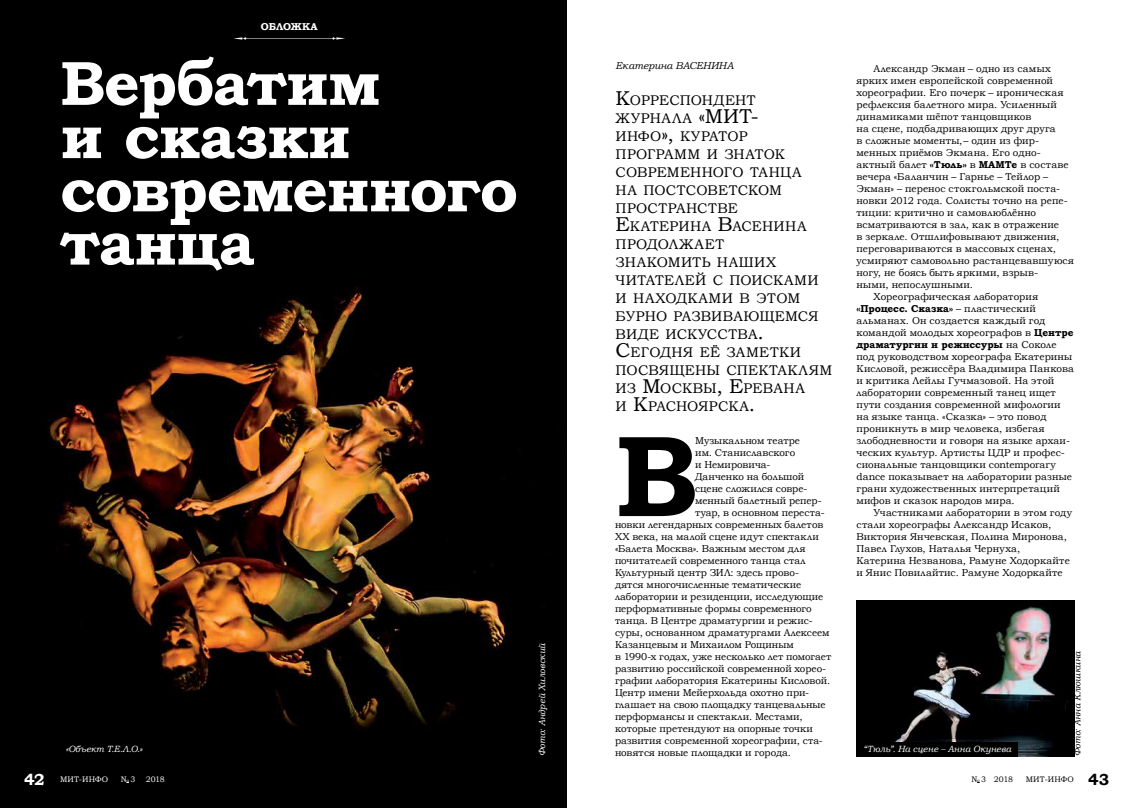
<style>
.page{position:relative;width:1134px;height:808px;background:#fff}
.page>*{position:absolute;margin:0;border:0;box-sizing:border-box;transform-origin:0 0}
.t1{font:700 115.7px "Bookman Old Style";color:#000}
.t2{font:700 62.6px/53.2px "Bookman Old Style";letter-spacing:-.03em;color:#fff}
.t3{font:14px/18px "Bookman Old Style";letter-spacing:.02em;color:#000}
.t4{font:10px "Bookman Old Style";letter-spacing:.005em;color:#000}
.t5{font:700 10px "Bookman Old Style";letter-spacing:-.005em;color:#000}
.t6{font:10px "Bookman Old Style";letter-spacing:.025em;color:#000}
.t7{font:italic 10px "Bookman Old Style";letter-spacing:-.01em;color:#000}
.t8{font:700 10px "Bookman Old Style";color:#fff}
.t9{font:italic 9px "Bookman Old Style";letter-spacing:-.005em;color:#fff}
.t10{font:italic 9px "Bookman Old Style";color:#000}
.t11{font:8px "Bookman Old Style";letter-spacing:.02em;color:#fff}
.t12{font:8px "Bookman Old Style";letter-spacing:.02em;color:#000}
.s1{font-weight:700}
.s2{font-weight:400}
.s3{font-size:20px}
.s4{font-weight:700;font-size:16px}
.s5{font-size:4.6px}
</style>
<div class="page">
<img style="left:0;top:0;width:567px;height:808px">
<svg style="left:233px;top:37px;width:112px;height:3px"></svg>
<img style="left:856px;top:600px;width:218px;height:156px">
<div style="left:856px;top:742px;width:162px;height:14px;background:#000"></div>
<div style="left:60px;top:742px;width:88px;height:14px;background:#000"></div>
<p class="t8" style="left:261px;top:19px;width:58px">ОБЛОЖКА</p>
<h2 class="t2" style="left:60px;top:56px;width:460px">Вербатим<br>и сказки современного танца</h2>
<p class="t7" style="left:616px;top:59px;width:120px">Екатерина ВАСЕНИНА</p>
<p class="t4" style="left:873px;top:62px;width:179px">Александр Экман – одно из самых</p>
<p class="t4" style="left:856px;top:74px;width:198px">ярких имен европейской современной</p>
<p class="t4" style="left:856px;top:86px;width:209px">хореографии. Его почерк – ироническая</p>
<p class="t4" style="left:856px;top:98px;width:202px">рефлексия балетного мира. Усиленный</p>
<p class="t4" style="left:856px;top:110px;width:176px">динамиками шёпот танцовщиков</p>
<p class="t4" style="left:856px;top:122px;width:201px">на сцене, подбадривающих друг друга</p>
<p class="t4" style="left:856px;top:134px;width:184px">в сложные моменты,– один из фир-</p>
<p class="t4" style="left:856px;top:146px;width:186px">менных приёмов Экмана. Его одно-</p>
<p class="t4" style="left:856px;top:158px;width:214px">актный балет <span class="s1">«Тюль»</span> в <span class="s1">МАМТе</span> в составе</p>
<p class="t4" style="left:856px;top:170px;width:193px">вечера «Баланчин – Гарнье – Тейлор –</p>
<p class="t4" style="left:856px;top:182px;width:205px">Экман» – перенос стокгольмской поста-</p>
<p class="t4" style="left:856px;top:194px;width:213px">новки 2012 года. Солисты точно на репе-</p>
<p class="t4" style="left:856px;top:206px;width:181px">тиции: критично и самовлюблённо</p>
<p class="t4" style="left:856px;top:218px;width:204px">всматриваются в зал, как в отражение</p>
<p class="t4" style="left:856px;top:230px;width:204px">в зеркале. Отшлифовывают движения,</p>
<p class="t4" style="left:856px;top:242px;width:201px">переговариваются в массовых сценах,</p>
<p class="t4" style="left:856px;top:254px;width:219px">усмиряют самовольно растанцевавшуюся</p>
<p class="t4" style="left:856px;top:266px;width:183px">ногу, не боясь быть яркими, взрыв-</p>
<p class="t4" style="left:856px;top:278px;width:118px">ными, непослушными.</p>
<p class="t4" style="left:873px;top:290px;width:166px">Хореографическая лаборатория</p>
<p class="t5" style="left:856px;top:301px;width:181px">«Процесс. Сказка» <span class="s2">– пластический</span></p>
<p class="t6" style="left:856px;top:314px;width:190px">альманах. Он создается каждый год</p>
<p class="t4" style="left:856px;top:326px;width:219px">командой молодых хореографов в <span class="s1">Центре</span></p>
<p class="t5" style="left:856px;top:337px;width:202px">драматургии и режиссуры <span class="s2">на Соколе</span></p>
<p class="t4" style="left:856px;top:350px;width:217px">под руководством хореографа Екатерины</p>
<p class="t4" style="left:856px;top:362px;width:219px">Кисловой, режиссёра Владимира Панкова</p>
<p class="t4" style="left:856px;top:374px;width:199px">и критика Лейлы Гучмазовой. На этой</p>
<p class="t4" style="left:856px;top:386px;width:201px">лаборатории современный танец ищет</p>
<p class="t4" style="left:856px;top:398px;width:206px">пути создания современной мифологии</p>
<p class="t4" style="left:856px;top:410px;width:191px">на языке танца. «Сказка» – это повод</p>
<p class="t4" style="left:856px;top:422px;width:190px">проникнуть в мир человека, избегая</p>
<p class="t4" style="left:856px;top:434px;width:215px">злободневности и говоря на языке архаи-</p>
<p class="t4" style="left:856px;top:446px;width:210px">ческих культур. Артисты ЦДР и профес-</p>
<p class="t4" style="left:856px;top:458px;width:201px">сиональные танцовщики contemporary</p>
<p class="t4" style="left:856px;top:470px;width:217px">dance показывает на лаборатории разные</p>
<p class="t4" style="left:856px;top:482px;width:205px">грани художественных интерпретаций</p>
<p class="t4" style="left:856px;top:494px;width:160px">мифов и сказок народов мира.</p>
<p class="t4" style="left:873px;top:506px;width:200px">Участниками лаборатории в этом году</p>
<p class="t4" style="left:856px;top:518px;width:196px">стали хореографы Александр Исаков,</p>
<p class="t4" style="left:856px;top:530px;width:212px">Виктория Янчевская, Полина Миронова,</p>
<p class="t4" style="left:856px;top:542px;width:165px">Павел Глухов, Наталья Чернуха,</p>
<p class="t4" style="left:856px;top:554px;width:215px">Катерина Незванова, Рамуне Ходоркайте</p>
<p class="t4" style="left:856px;top:566px;width:208px">и Янис Повилайтис. Рамуне Ходоркайте</p>
<h3 class="t3" style="left:616px;top:91px;width:145px"><span class="s3">К</span>орреспондент журнала <span class="s3">«МИТ&shy;</span>инфо<span class="s3">»,</span> куратор программ</h3>
<h3 class="t3" style="left:616px;top:145px;width:192px;text-indent:91px">и знаток современного танца на постсоветском пространстве<br><span class="s3">Е</span>катерина <span class="s3">В</span>асенина продолжает знакомить наших читателей с поисками и находками</h3>
<h3 class="t3" style="left:616px;top:289px;width:217px;text-indent:124px">в этом бурно развивающемся виде искусства<span class="s3">.<br>С</span>егодня её заметки посвящены спектаклям из <span class="s3">М</span>осквы<span class="s3">, Е</span>ревана<br>и <span class="s3">К</span>расноярска<span class="s3">.</span></h3>
<h1 class="t1" style="left:615px;top:393px;width:84px">В</h1>
<p class="t4" style="left:695px;top:434px;width:106px">Музыкальном театре</p>
<p class="t4" style="left:695px;top:446px;width:102px">им. Станиславского</p>
<p class="t4" style="left:695px;top:458px;width:77px">и Немировича-</p>
<p class="t4" style="left:695px;top:470px;width:111px">Данченко на большой</p>
<p class="t4" style="left:695px;top:482px;width:114px">сцене сложился совре-</p>
<p class="t4" style="left:695px;top:494px;width:128px">менный балетный репер-</p>
<p class="t4" style="left:695px;top:506px;width:131px">туар, в основном переста-</p>
<p class="t4" style="left:615px;top:518px;width:210px">новки легендарных современных балетов</p>
<p class="t4" style="left:615px;top:530px;width:205px">ХХ века, на малой сцене идут спектакли</p>
<p class="t4" style="left:615px;top:542px;width:192px">«Балета Москва». Важным местом для</p>
<p class="t4" style="left:615px;top:554px;width:192px">почитателей современного танца стал</p>
<p class="t4" style="left:615px;top:566px;width:185px">Культурный центр ЗИЛ: здесь прово-</p>
<p class="t4" style="left:615px;top:578px;width:188px">дятся многочисленные тематические</p>
<p class="t4" style="left:615px;top:590px;width:210px">лаборатории и резиденции, исследующие</p>
<p class="t4" style="left:615px;top:602px;width:198px">перформативные формы современного</p>
<p class="t4" style="left:615px;top:614px;width:199px">танца. В Центре драматургии и режис-</p>
<p class="t4" style="left:615px;top:626px;width:216px">суры, основанном драматургами Алексеем</p>
<p class="t4" style="left:615px;top:638px;width:181px">Казанцевым и Михаилом Рощиным</p>
<p class="t4" style="left:615px;top:650px;width:218px">в 1990‑х годах, уже несколько лет помогает</p>
<p class="t4" style="left:615px;top:662px;width:213px">развитию российской современной хорео-</p>
<p class="t4" style="left:615px;top:674px;width:217px">графии лаборатория Екатерины Кисловой.</p>
<p class="t4" style="left:615px;top:686px;width:196px">Центр имени Мейерхольда охотно при-</p>
<p class="t4" style="left:615px;top:698px;width:212px">глашает на свою площадку танцевальные</p>
<p class="t4" style="left:615px;top:710px;width:189px">перформансы и спектакли. Местами,</p>
<p class="t4" style="left:615px;top:722px;width:199px">которые претендуют на опорные точки</p>
<p class="t4" style="left:615px;top:734px;width:209px">развития современной хореографии, ста-</p>
<p class="t4" style="left:615px;top:746px;width:177px">новятся новые площадки и города.</p>
<p class="t9" style="left:536px;top:756px;width:115px;rotate:-90deg">Фото: Андрей Хиловский</p>
<p class="t10" style="left:1071px;top:756px;width:107px;rotate:-90deg">Фото: Анна Клюшкина</p>
<p class="t9" style="left:66px;top:743px;width:78px">«Объект T.E.Л.О.»</p>
<p class="t9" style="left:863px;top:743px;width:150px">“Тюль”. На сцене – Анна Окунева</p>
<p class="t11" style="left:24px;top:774px;width:86px"><span class="s4">42</span> МИТ-ИНФО</p>
<p class="t11" style="left:121px;top:774px;width:16px">N<span class="s5">o</span> 3</p>
<p class="t11" style="left:146px;top:774px;width:21px">2018</p>
<p class="t12" style="left:972px;top:774px;width:43px">N<span class="s5">o</span> 3 2018</p>
<p class="t12" style="left:1026px;top:774px;width:85px">МИТ-ИНФО <span class="s4">43</span></p>
</div>
